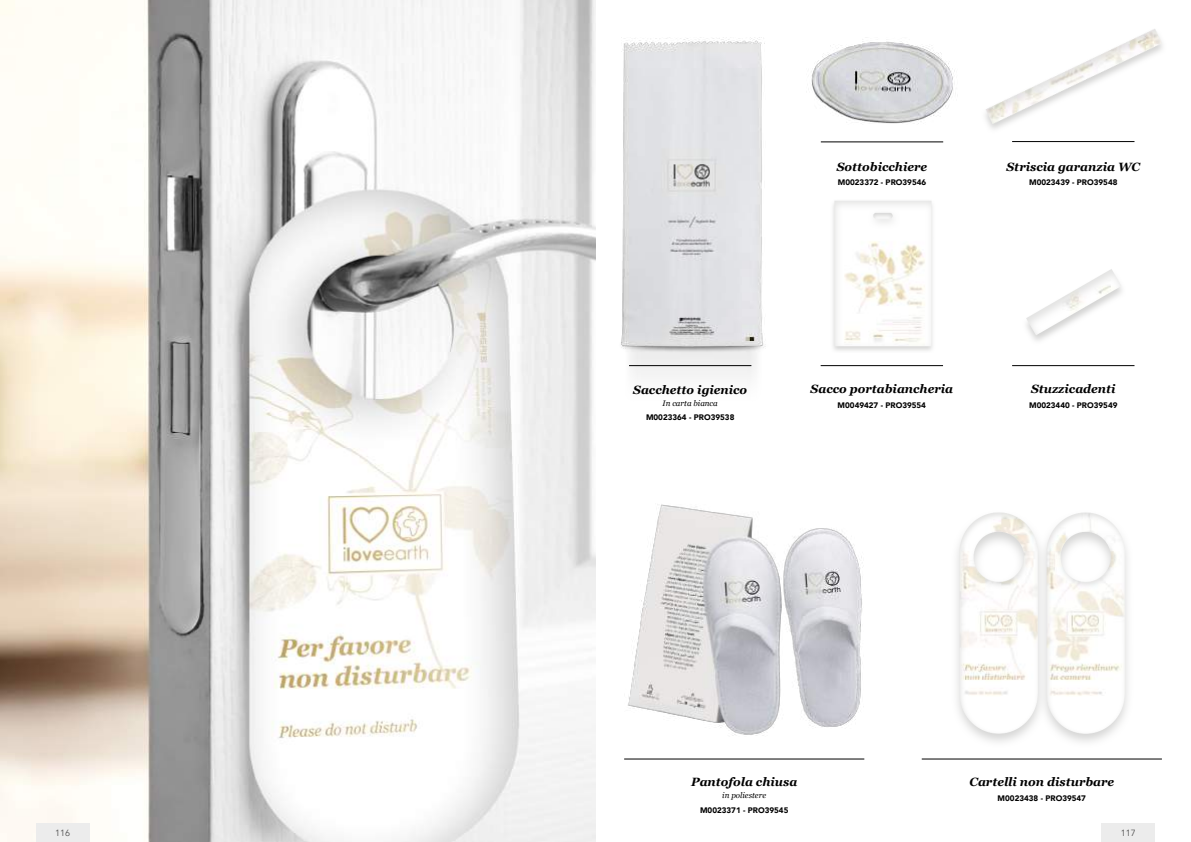
<style>
.page{position:relative;width:1191px;height:842px;background:#fff}
.page>*{position:absolute;margin:0;border:0;box-sizing:border-box;transform-origin:0 0}
.t1{font:italic 700 12px "Georgia";color:#000}
.t2{font:9px "Avenir";color:#4e4e4e}
.t3{font:900 8px "Avenir";color:#000}
.t4{font:italic 8px "Georgia";color:#000}
</style>
<div class="page">
<img style="left:620px;top:38px;width:146px;height:312px">
<img style="left:628px;top:504px;width:235px;height:232px">
<img style="left:811px;top:39px;width:144px;height:85px">
<hr style="left:629px;top:365px;width:122px;height:1px;background:#000">
<hr style="left:821px;top:141px;width:122px;height:1px;background:#000">
<hr style="left:624px;top:758px;width:240px;height:1px;background:#000">
<hr style="left:1012px;top:365px;width:122px;height:1px;background:#000">
<hr style="left:1012px;top:141px;width:122px;height:1px;background:#000">
<hr style="left:921px;top:758px;width:240px;height:1px;background:#000">
<div style="left:977px;top:21px;width:193px;height:103px;background:#dadad9;opacity:.75"></div>
<div style="left:912px;top:496px;width:258px;height:248px;background:#dadad9;opacity:.75"></div>
<div style="left:977px;top:247px;width:193px;height:103px;background:#dadad9;opacity:.75"></div>
<hr style="left:820px;top:365px;width:123px;height:1px;background:#000">
<div style="left:804px;top:184px;width:160px;height:166px;background:#dadad9;opacity:.75"></div>
<div style="left:1101px;top:823px;width:54px;height:19px;background:#ececec"></div>
<img style="left:0;top:0;width:595px;height:842px">
<div style="left:36px;top:823px;width:53px;height:19px;background:#ececec"></div>
<h1 class="t1" style="left:836px;top:159px;width:92px">Sottobicchiere</h1>
<p class="t3" style="left:838px;top:176px;width:90px">M0023372 - PRO39546</p>
<h1 class="t1" style="left:1006px;top:159px;width:135px">Striscia garanzia WC</h1>
<p class="t3" style="left:1029px;top:176px;width:90px">M0023439 - PRO39548</p>
<h1 class="t1" style="left:633px;top:382px;width:116px">Sacchetto igienico</h1>
<p class="t4" style="left:662px;top:398px;width:57px">In carta bianca</p>
<p class="t3" style="left:646px;top:411px;width:90px">M0023364 - PRO39538</p>
<h1 class="t1" style="left:810px;top:381px;width:144px">Sacco portabiancheria</h1>
<p class="t3" style="left:837px;top:398px;width:90px">M0049427 - PRO39554</p>
<h1 class="t1" style="left:1031px;top:381px;width:86px">Stuzzicadenti</h1>
<p class="t3" style="left:1029px;top:398px;width:90px">M0023440 - PRO39549</p>
<h1 class="t1" style="left:691px;top:774px;width:107px">Pantofola chiusa</h1>
<p class="t4" style="left:722px;top:790px;width:45px">in poliestere</p>
<p class="t3" style="left:700px;top:803px;width:90px">M0023371 - PRO39545</p>
<h1 class="t1" style="left:969px;top:774px;width:146px">Cartelli non disturbare</h1>
<p class="t3" style="left:997px;top:791px;width:90px">M0023438 - PRO39547</p>
<p class="t2" style="left:55px;top:827px;width:17px">116</p>
<p class="t2" style="left:1120px;top:827px;width:17px">117</p>
</div>
